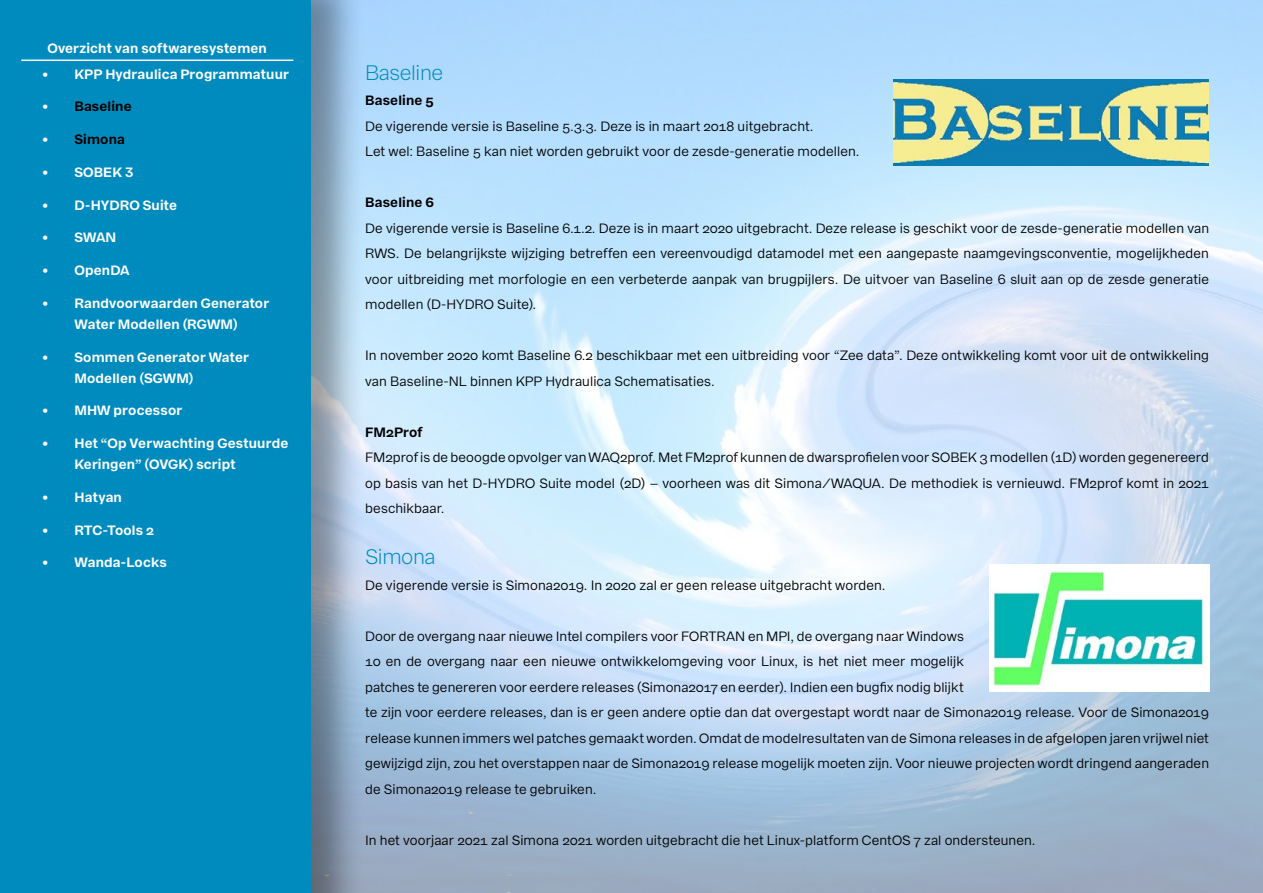
<style>
.page{position:relative;width:1263px;height:893px;background:#fff}
.page>*{position:absolute;margin:0;border:0;box-sizing:border-box;transform-origin:0 0}
.hoofstuk_titel_klein{font:300 21px "Franca";letter-spacing:-.02em;color:#008bbf}
.Platte_tekst{font:300 21px "Franca";letter-spacing:-.02em;color:#008bbf}
.Platte_tekst-2{font:13.5px/25.5px "Franca";letter-spacing:.01em;color:#000;text-align:justify}
.Inhoudsopgave{font:700 13.5px/21px "Franca";letter-spacing:.015em;color:#fff}
.Alineakop_zwart_bold{font:700 13.5px "Franca";letter-spacing:.015em;color:#000}
.s1{color:#fff}
</style>
<div class="page">
<img style="left:365px;top:0;width:898px;height:893px">
<div style="left:0;top:0;width:365px;height:893px;background:#000;opacity:.38"></div>
<div style="left:0;top:0;width:310px;height:893px;background:#008bbf"></div>
<hr style="left:21px;top:60px;width:272px;height:1px;background:#fff">
<img style="left:989px;top:565px;width:220px;height:127px">
<img style="left:893px;top:79px;width:316px;height:86px">
<p class="Inhoudsopgave" style="left:47px;top:38px;width:221px">Overzicht van softwaresystemen</p>
<p class="Inhoudsopgave" style="left:43px;top:63px;width:248px">• KPP Hydraulica Programmatuur</p>
<p class="Alineakop_zwart_bold" style="left:43px;top:98px;width:91px"><span class="s1">•</span> Baseline</p>
<p class="Alineakop_zwart_bold" style="left:43px;top:131px;width:84px"><span class="s1">•</span> Simona</p>
<p class="Inhoudsopgave" style="left:43px;top:162px;width:92px">• SOBEK 3</p>
<p class="Inhoudsopgave" style="left:43px;top:194px;width:136px">• D-HYDRO Suite</p>
<p class="Inhoudsopgave" style="left:43px;top:227px;width:75px">• SWAN</p>
<p class="Inhoudsopgave" style="left:43px;top:260px;width:89px">• OpenDA</p>
<p class="Inhoudsopgave" style="left:43px;top:293px;width:228px;text-align:center">• Randvoorwaarden Generator<br>Water Modellen (RGWM)</p>
<p class="Inhoudsopgave" style="left:74px;top:346px;width:176px;text-indent:-32px">• Sommen Generator Water<br>Modellen (SGWM)</p>
<p class="Inhoudsopgave" style="left:43px;top:400px;width:141px">• MHW processor</p>
<p class="Inhoudsopgave" style="left:74px;top:433px;width:215px;text-indent:-32px">• Het “Op Verwachting Gestuurde<br>Keringen” (OVGK) script</p>
<p class="Inhoudsopgave" style="left:43px;top:487px;width:81px">• Hatyan</p>
<p class="Inhoudsopgave" style="left:43px;top:520px;width:113px">• RTC-Tools 2</p>
<p class="Inhoudsopgave" style="left:43px;top:552px;width:126px">• Wanda-Locks</p>
<p class="hoofstuk_titel_klein" style="left:365px;top:60px;width:80px">Baseline</p>
<p class="Alineakop_zwart_bold" style="left:365px;top:92px;width:70px">Baseline 5</p>
<p class="Platte_tekst-2" style="left:365px;top:113px;width:450px">De vigerende versie is Baseline 5.3.3. Deze is in maart 2018 uitgebracht.</p>
<p class="Platte_tekst-2" style="left:365px;top:139px;width:496px">Let wel: Baseline 5 kan niet worden gebruikt voor de zesde-generatie modellen.</p>
<p class="Alineakop_zwart_bold" style="left:365px;top:194px;width:70px">Baseline 6</p>
<p class="Platte_tekst-2" style="left:365px;top:215px;width:845px">De vigerende versie is Baseline 6.1.2. Deze is in maart 2020 uitgebracht. Deze release is geschikt voor de zesde-generatie modellen van RWS. De belangrijkste wijziging betreffen een vereenvoudigd datamodel met een aangepaste naamgevingsconventie, mogelijkheden voor uitbreiding met morfologie en een verbeterde aanpak van brugpijlers. De uitvoer van Baseline 6 sluit aan op de zesde generatie modellen (D-HYDRO Suite).</p>
<p class="Platte_tekst-2" style="left:365px;top:343px;width:845px">In november 2020 komt Baseline 6.2 beschikbaar met een uitbreiding voor “Zee data”. Deze ontwikkeling komt voor uit de ontwikkeling van Baseline-NL binnen KPP Hydraulica Schematisaties.</p>
<p class="Alineakop_zwart_bold" style="left:365px;top:423px;width:59px">FM2Prof</p>
<p class="Platte_tekst-2" style="left:365px;top:445px;width:845px">FM2prof is de beoogde opvolger van WAQ2prof. Met FM2prof kunnen de dwarsprofielen voor SOBEK 3 modellen (1D) worden gegenereerd op basis van het D-HYDRO Suite model (2D) – voorheen was dit Simona/WAQUA. De methodiek is vernieuwd. FM2prof komt in 2021 beschikbaar.</p>
<p class="Platte_tekst" style="left:365px;top:544px;width:72px">Simona</p>
<p class="Platte_tekst-2" style="left:365px;top:572px;width:522px">De vigerende versie is Simona2019. In 2020 zal er geen release uitgebracht worden.</p>
<p class="Platte_tekst-2" style="left:365px;top:623px;width:845px;text-align:left">Door de overgang naar nieuwe Intel compilers voor FORTRAN en MPI, de overgang naar Windows<br>10 en de overgang naar een nieuwe ontwikkelomgeving voor Linux, is het niet meer mogelijk<br>patches te genereren voor eerdere releases (Simona2017 en eerder). Indien een bugfix nodig blijkt<br>te zijn voor eerdere releases, dan is er geen andere optie dan dat overgestapt wordt naar de Simona2019 release. Voor de Simona2019 release kunnen immers wel patches gemaakt worden. Omdat de modelresultaten van de Simona releases in de afgelopen jaren vrijwel niet gewijzigd zijn, zou het overstappen naar de Simona2019 release mogelijk moeten zijn. Voor nieuwe projecten wordt dringend aangeraden de Simona2019 release te gebruiken.</p>
<p class="Platte_tekst-2" style="left:365px;top:827px;width:672px">In het voorjaar 2021 zal Simona 2021 worden uitgebracht die het Linux-platform CentOS 7 zal ondersteunen.</p>
</div>
